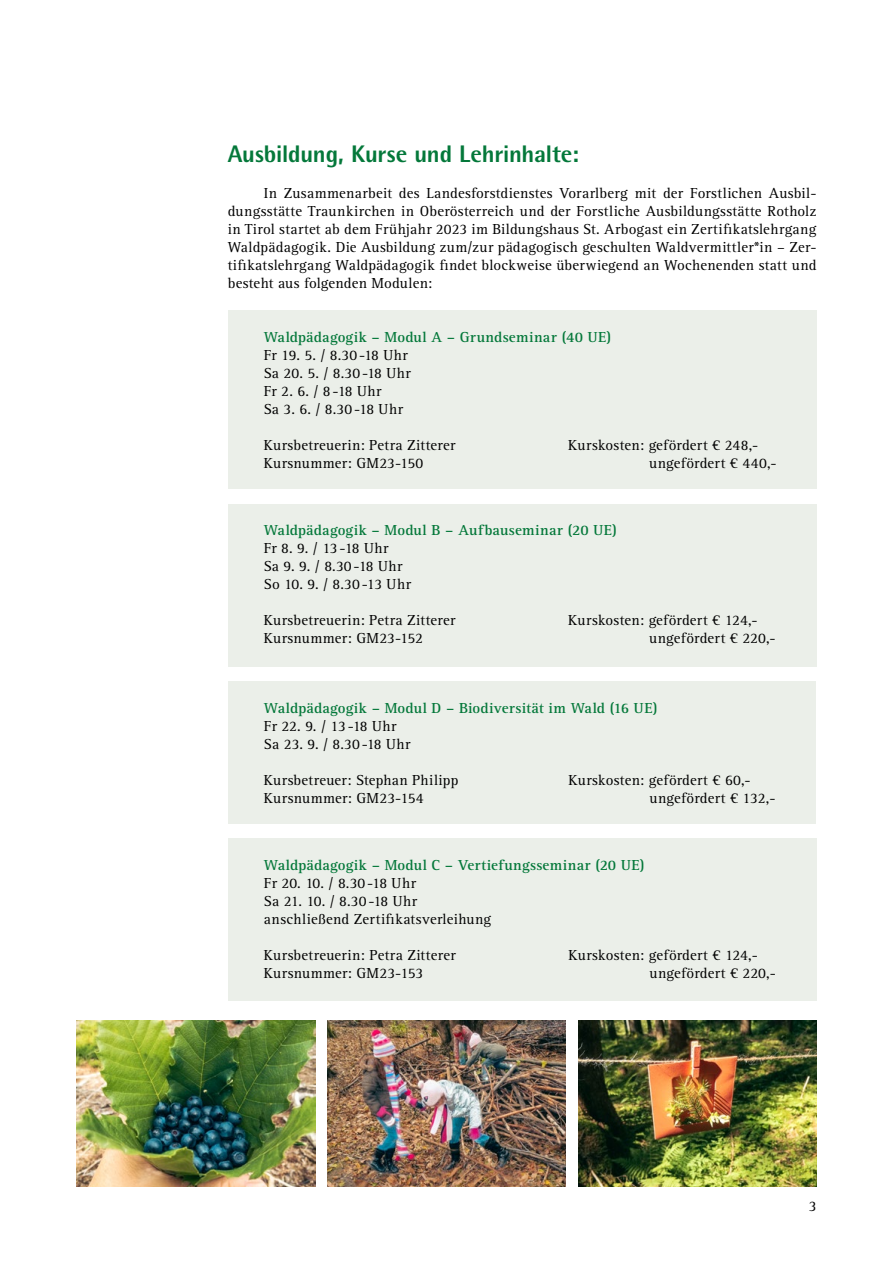
<style>
.page{position:relative;width:893px;height:1263px;background:#fff}
.page>*{position:absolute;margin:0;border:0;box-sizing:border-box;transform-origin:0 0}
.t1{font:800 24px "Rotis Semi Sans Pro";letter-spacing:-.005em;color:#04783a}
.t2{font:15px/18px "Rotis Serif Std";letter-spacing:.015em;color:#000}
.t3{font:700 15px "Rotis Serif Std";letter-spacing:.015em;color:#04783a}
</style>
<div class="page">
<div style="left:228px;top:311px;width:588px;height:178px;background:#ebefe9"></div>
<div style="left:228px;top:504px;width:588px;height:162px;background:#ebefe9"></div>
<div style="left:228px;top:681px;width:588px;height:142px;background:#ebefe9"></div>
<div style="left:228px;top:839px;width:588px;height:162px;background:#ebefe9"></div>
<img style="left:77px;top:1020px;width:238px;height:167px">
<img style="left:327px;top:1020px;width:239px;height:167px">
<img style="left:578px;top:1020px;width:239px;height:167px">
<h1 class="t1" style="left:228px;top:139px;width:353px">Ausbildung, Kurse und Lehrinhalte:</h1>
<p class="t2" style="left:228px;top:184px;width:590px;text-align:justify;text-indent:36px">In Zusammenarbeit des Landesforstdienstes Vorarlberg mit der Forstlichen Ausbil&shy;dungsstätte Traunkirchen in Oberösterreich und der Forstliche Ausbildungsstätte Rotholz in Tirol startet ab dem Frühjahr 2023 im Bildungshaus St. Arbogast ein Zertifikatslehrgang Waldpädagogik. Die Ausbildung zum/zur pädagogisch geschulten Waldvermittler*in – Zer&shy;tifikatslehrgang Waldpädagogik findet blockweise überwiegend an Wochenenden statt und besteht aus folgenden Modulen:</p>
<p class="t3" style="left:264px;top:328px;width:349px">Waldpädagogik – Modul A – Grundseminar (40 UE)</p>
<p class="t2" style="left:264px;top:346px;width:149px">Fr 19. 5. / 8.30-18 Uhr<br>Sa 20. 5. / 8.30-18 Uhr<br>Fr 2. 6. / 8-18 Uhr<br>Sa 3. 6. / 8.30-18 Uhr</p>
<p class="t2" style="left:264px;top:436px;width:193px">Kursbetreuerin: Petra Zitterer</p>
<p class="t2" style="left:568px;top:436px;width:192px">Kurskosten: gefördert € 248,-</p>
<p class="t2" style="left:264px;top:454px;width:161px">Kursnummer: GM23-150</p>
<p class="t2" style="left:649px;top:454px;width:129px">ungefördert € 440,-</p>
<p class="t3" style="left:264px;top:521px;width:355px">Waldpädagogik – Modul B – Aufbauseminar (20 UE)</p>
<p class="t2" style="left:264px;top:540px;width:149px">Fr 8. 9. / 13-18 Uhr<br>Sa 9. 9. / 8.30-18 Uhr<br>So 10. 9. / 8.30-13 Uhr</p>
<p class="t2" style="left:264px;top:612px;width:193px">Kursbetreuerin: Petra Zitterer</p>
<p class="t2" style="left:568px;top:612px;width:191px">Kurskosten: gefördert € 124,-</p>
<p class="t2" style="left:264px;top:630px;width:161px">Kursnummer: GM23-152</p>
<p class="t2" style="left:649px;top:630px;width:128px">ungefördert € 220,-</p>
<p class="t3" style="left:264px;top:699px;width:395px">Waldpädagogik – Modul D – Biodiversität im Wald (16 UE)</p>
<p class="t2" style="left:264px;top:717px;width:148px">Fr 22. 9. / 13-18 Uhr<br>Sa 23. 9. / 8.30-18 Uhr</p>
<p class="t2" style="left:264px;top:771px;width:196px">Kursbetreuer: Stephan Philipp</p>
<p class="t2" style="left:568px;top:771px;width:184px">Kurskosten: gefördert € 60,-</p>
<p class="t2" style="left:264px;top:789px;width:161px">Kursnummer: GM23-154</p>
<p class="t2" style="left:649px;top:789px;width:128px">ungefördert € 132,-</p>
<p class="t3" style="left:264px;top:856px;width:382px">Waldpädagogik – Modul C – Vertiefungsseminar (20 UE)</p>
<p class="t2" style="left:264px;top:874px;width:229px">Fr 20. 10. / 8.30-18 Uhr<br>Sa 21. 10. / 8.30-18 Uhr anschließend Zertifikatsverleihung</p>
<p class="t2" style="left:264px;top:946px;width:193px">Kursbetreuerin: Petra Zitterer</p>
<p class="t2" style="left:568px;top:946px;width:191px">Kurskosten: gefördert € 124,-</p>
<p class="t2" style="left:264px;top:964px;width:161px">Kursnummer: GM23-153</p>
<p class="t2" style="left:649px;top:964px;width:128px">ungefördert € 220,-</p>
<p class="t2" style="left:809px;top:1197px;width:9px">3</p>
</div>
